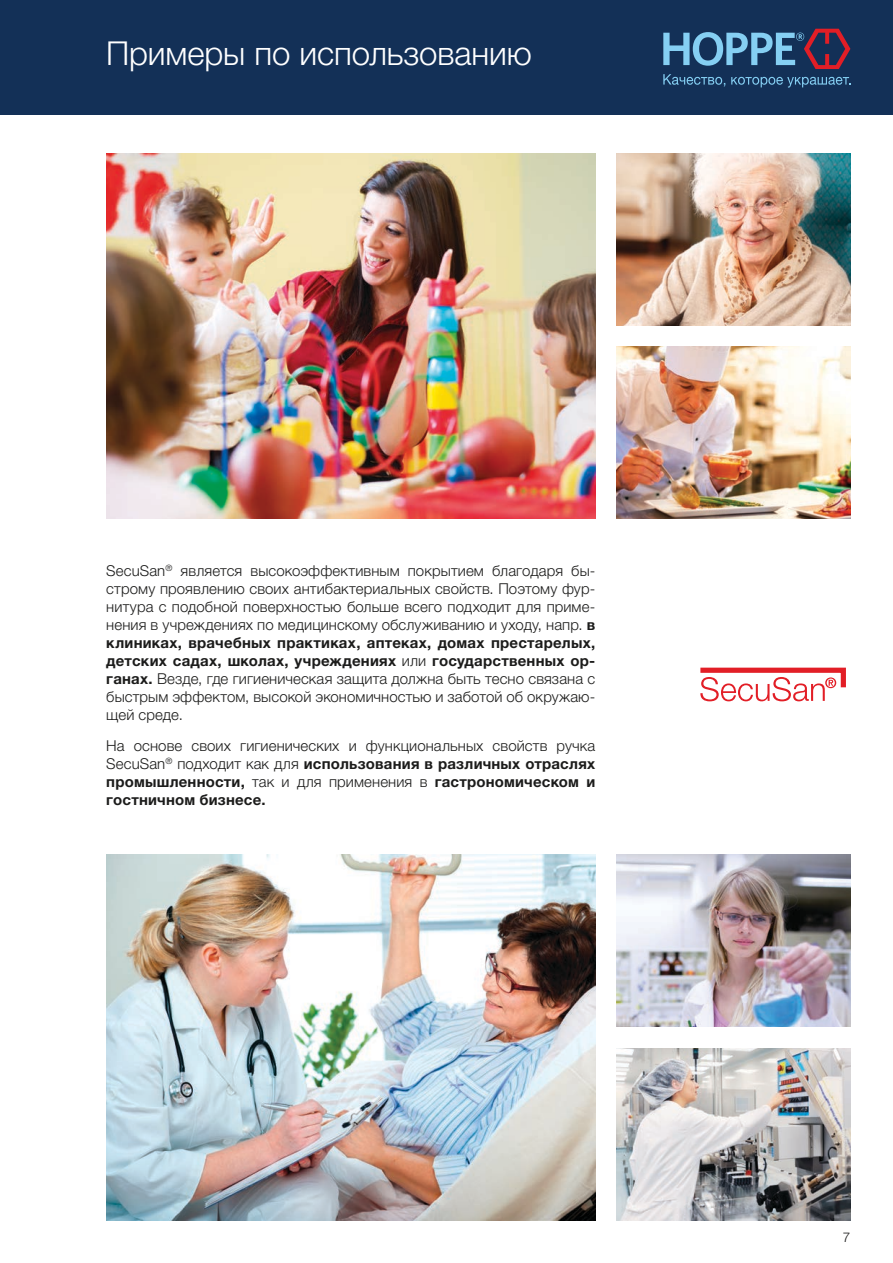
<style>
.page{position:relative;width:893px;height:1263px;background:#fff}
.page>*{position:absolute;margin:0;border:0;box-sizing:border-box;transform-origin:0 0}
.t1{font:300 33px "Helvetica Neue LTW1 G";letter-spacing:-.005em;color:#fff}
.t2{font:300 15px/18px "Helvetica Neue LTW1 G";letter-spacing:.005em;color:#1c1c1b;text-align:justify}
.t3{font:300 13.5px "Helvetica Neue LTW1 G";color:#1c1c1b}
.s1{font-weight:700}
</style>
<div class="page">
<div style="left:0;top:0;width:893px;height:115px;background:#133057"></div>
<img style="left:106px;top:855px;width:489px;height:365px">
<img style="left:617px;top:347px;width:233px;height:172px">
<img style="left:106px;top:153px;width:489px;height:366px">
<img style="left:617px;top:1048px;width:233px;height:172px">
<img style="left:617px;top:855px;width:233px;height:172px">
<img style="left:617px;top:153px;width:233px;height:172px">
<svg style="left:700px;top:668px;width:146px;height:33px"></svg>
<svg style="left:663px;top:29px;width:187px;height:59px"></svg>
<h1 class="t1" style="left:106px;top:33px;width:427px">Примеры по использованию</h1>
<p class="t2" style="left:106px;top:562px;width:490px">SecuSan<sup>®</sup> является высокоэффективным покрытием благодаря бы&shy;строму проявлению своих антибактериальных свойств. Поэтому фур&shy;нитура с подобной поверхностью больше всего подходит для приме&shy;нения в учреждениях по медицинскому обслуживанию и уходу, напр. <span class="s1">в клиниках, врачебных практиках, аптеках, домах престарелых, детских садах, школах, учреждениях</span> или <span class="s1">государственных ор&shy;ганах.</span> Везде, где гигиеническая защита должна быть тесно связана с быстрым эффектом, высокой экономичностью и заботой об окружаю&shy;щей среде.</p>
<p class="t2" style="left:106px;top:737px;width:490px">На основе своих гигиенических и функциональных свойств ручка SecuSan<sup>®</sup> подходит как для <span class="s1">использования в различных отраслях промышленности,</span> так и для применения в <span class="s1">гастрономическом и гостничном бизнесе.</span></p>
<p class="t3" style="left:843px;top:1229px;width:9px">7</p>
</div>
